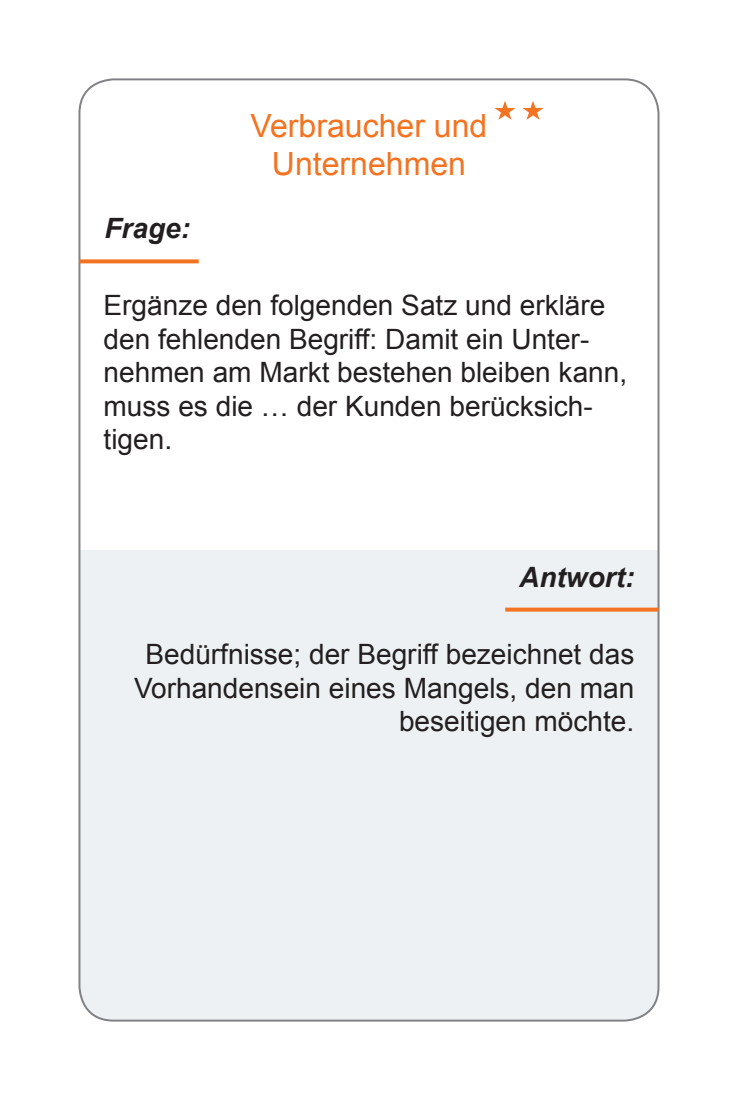
<style>
.page{position:relative;width:738px;height:1100px;background:#fff}
.page>*{position:absolute;margin:0;border:0;box-sizing:border-box;transform-origin:0 0}
.t1{font:32px/38.4px "Arial";color:#f47321;text-align:center}
.t2{font:28px/33.6px "Arial";color:#231f20}
.t3{font:italic 700 28px "Arial";color:#231f20}
</style>
<div class="page">
<div style="left:81px;top:550px;width:577px;height:470px;background:#edf1f3"></div>
<svg style="left:494px;top:101px;width:21px;height:19px"></svg>
<svg style="left:522px;top:101px;width:21px;height:19px"></svg>
<svg style="left:505px;top:608px;width:153px;height:4px"></svg>
<svg style="left:79px;top:259px;width:119px;height:4px"></svg>
<p class="t3" style="left:104px;top:210px;width:87px">Frage:</p>
<p class="t1" style="left:250px;top:107px;width:238px">Verbraucher und<br>Unternehmen</p>
<p class="t2" style="left:103px;top:289px;width:524px">Ergänze den folgenden Satz und erkläre den fehlenden Begriff: Damit ein Unter&shy;nehmen am Markt bestehen bleiben kann, muss es die … der Kunden berücksich&shy;tigen.</p>
<p class="t3" style="left:518px;top:559px;width:117px">Antwort:</p>
<p class="t2" style="left:134px;top:638px;width:501px;text-align:right">Bedürfnisse; der Begriff bezeichnet das<br>Vorhandensein eines Mangels, den man beseitigen möchte.</p>
</div>
